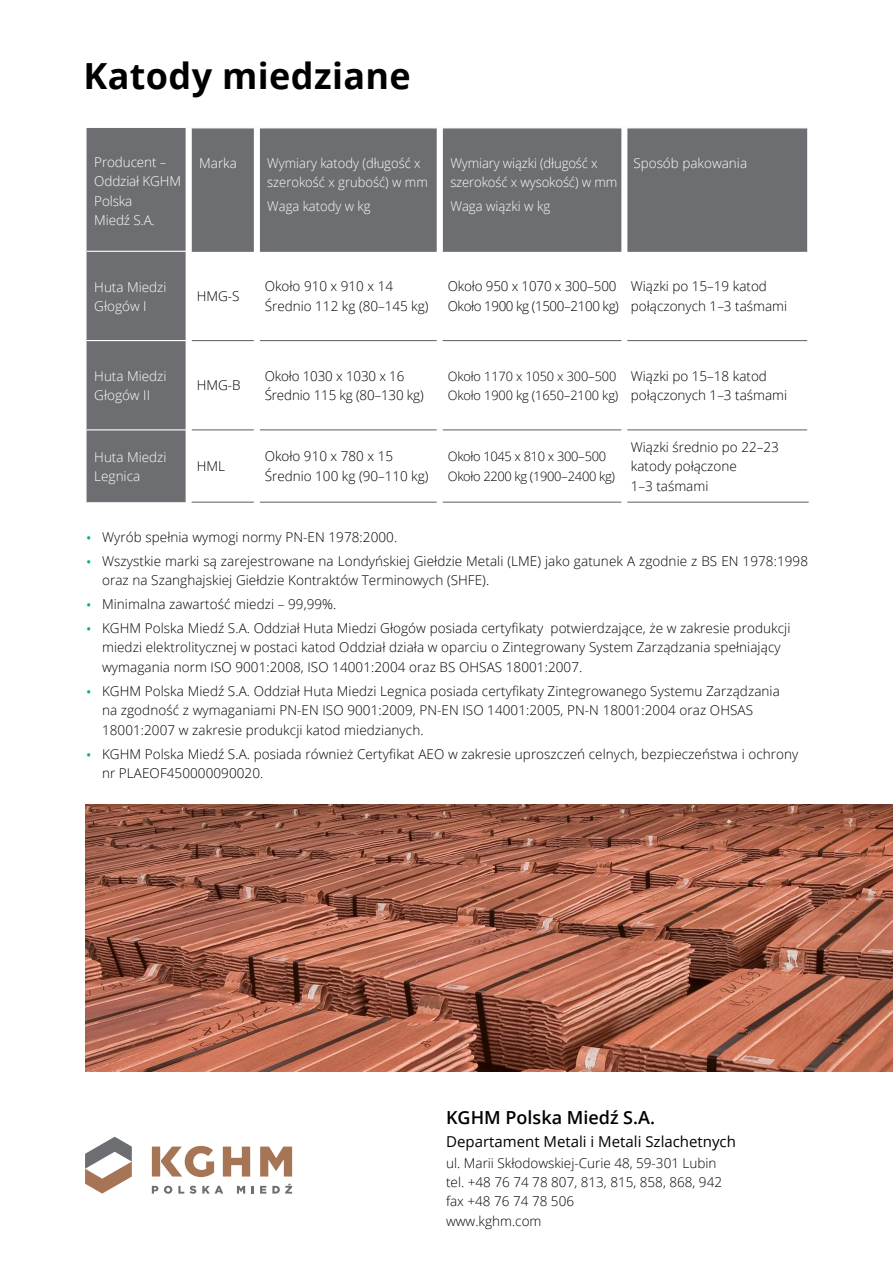
<style>
.page{position:relative;width:893px;height:1263px;background:#fff}
.page>*{position:absolute;margin:0;border:0;box-sizing:border-box;transform-origin:0 0}
.t1{font:700 36px "Open Sans";letter-spacing:.01em;color:#000}
.t2{font:600 18px "Open Sans";color:#000}
.t3{font:15px "Open Sans";color:#000}
.t4{font:300 13.5px/19.5px "Open Sans";letter-spacing:.005em;color:#000}
.t5{font:300 13.5px/19.2px "Open Sans";color:#fff}
.t6{font:300 13.5px/19.2px "Open Sans";color:#fff;scale:.96 1}
.t7{font:300 13.5px/19.5px "Open Sans";letter-spacing:-.03em;color:#000}
.t8{font:300 12.9px/19.5px "Open Sans";letter-spacing:-.01em;color:#000}
.s1{font-size:13.5px}
.s2{font-size:19.5px;color:#00ae8e}
</style>
<div class="page">
<img style="left:85px;top:805px;width:808px;height:267px">
<div style="left:87px;top:128px;width:99px;height:374px;background:#6d6e71"></div>
<div style="left:192px;top:129px;width:615px;height:122px;background:#6d6e71"></div>
<svg style="left:192px;top:341px;width:615px;height:161px"></svg>
<hr style="left:87px;top:251px;width:103px;height:1px;background:#fff">
<hr style="left:87px;top:340px;width:103px;height:1px;background:#fff">
<hr style="left:87px;top:429px;width:103px;height:1px;background:#fff">
<hr style="left:191px;top:251px;width:68px;height:1px;background:#6d6e71">
<hr style="left:259px;top:251px;width:183px;height:1px;background:#6d6e71">
<hr style="left:442px;top:251px;width:183px;height:1px;background:#6d6e71">
<hr style="left:625px;top:251px;width:182px;height:1px;background:#6d6e71">
<hr style="left:191px;top:340px;width:68px;height:1px;background:#6d6e71">
<hr style="left:259px;top:340px;width:183px;height:1px;background:#6d6e71">
<hr style="left:442px;top:340px;width:183px;height:1px;background:#6d6e71">
<hr style="left:625px;top:340px;width:182px;height:1px;background:#6d6e71">
<hr style="left:191px;top:429px;width:68px;height:1px;background:#6d6e71">
<hr style="left:259px;top:429px;width:183px;height:1px;background:#6d6e71">
<hr style="left:442px;top:429px;width:183px;height:1px;background:#6d6e71">
<hr style="left:625px;top:429px;width:182px;height:1px;background:#6d6e71">
<hr style="left:190px;top:502px;width:69px;height:1px;background:#6d6e71">
<hr style="left:259px;top:502px;width:183px;height:1px;background:#6d6e71">
<hr style="left:442px;top:502px;width:183px;height:1px;background:#6d6e71">
<hr style="left:625px;top:502px;width:184px;height:1px;background:#6d6e71">
<div style="left:186px;top:128px;width:6px;height:379px;background:#fff"></div>
<div style="left:254px;top:128px;width:6px;height:384px;background:#fff"></div>
<div style="left:437px;top:128px;width:6px;height:398px;background:#fff"></div>
<div style="left:621px;top:128px;width:6px;height:398px;background:#fff"></div>
<svg style="left:85px;top:1137px;width:207px;height:57px"></svg>
<h1 class="t1" style="left:84px;top:50px;width:329px">Katody miedziane</h1>
<p class="t5" style="left:94px;top:152px;width:88px">Producent –<br>Oddział KGHM<br>Polska<br>Miedź S.A.</p>
<p class="t5" style="left:199px;top:153px;width:39px">Marka</p>
<p class="t6" style="left:267px;top:153px;width:169px">Wymiary katody (długość x szerokość x grubość) w mm</p>
<p class="t6" style="left:267px;top:196px;width:109px">Waga katody w kg</p>
<p class="t5" style="left:450px;top:153px;width:169px">Wymiary wiązki (długość x szerokość x wysokość) w mm</p>
<p class="t5" style="left:450px;top:196px;width:101px">Waga wiązki w kg</p>
<p class="t5" style="left:633px;top:153px;width:115px">Sposób pakowania</p>
<p class="t5" style="left:94px;top:277px;width:74px">Huta Miedzi<br>Głogów I</p>
<p class="t4" style="left:197px;top:286px;width:44px">HMG-S</p>
<p class="t4" style="left:265px;top:276px;width:165px">Około 910 x 910 x 14<br>Średnio 112 kg (80–145 kg)</p>
<p class="t7" style="left:448px;top:276px;width:173px">Około 950 x 1070 x 300–500<br>Około 1900 kg (1500–2100 kg)</p>
<p class="t4" style="left:631px;top:276px;width:158px">Wiązki po 15–19 katod połączonych 1–3 taśmami</p>
<p class="t5" style="left:94px;top:366px;width:74px">Huta Miedzi<br>Głogów II</p>
<p class="t4" style="left:197px;top:375px;width:45px">HMG-B</p>
<p class="t4" style="left:265px;top:366px;width:161px">Około 1030 x 1030 x 16<br>Średnio 115 kg (80–130 kg)</p>
<p class="t8" style="left:448px;top:366px;width:172px">Około 1170 x 1050 x 300<span class="s1">–</span>500<br>Około 1900 kg (1650<span class="s1">–</span>2100 kg)</p>
<p class="t4" style="left:631px;top:366px;width:158px">Wiązki po 15–18 katod połączonych 1–3 taśmami</p>
<p class="t5" style="left:94px;top:447px;width:74px">Huta Miedzi<br>Legnica</p>
<p class="t4" style="left:197px;top:456px;width:30px">HML</p>
<p class="t4" style="left:265px;top:446px;width:165px">Około 910 x 780 x 15<br>Średnio 100 kg (90–110 kg)</p>
<p class="t8" style="left:448px;top:447px;width:169px">Około 1045 x 810 x 300<span class="s1">–</span>500<br>Około 2200 kg (1900<span class="s1">–</span>2400 kg)</p>
<p class="t4" style="left:631px;top:437px;width:149px">Wiązki średnio po 22–23 katody połączone<br>1–3 taśmami</p>
<p class="t4" style="left:85px;top:527px;width:314px"><span class="s2">•</span> Wyrób spełnia wymogi normy PN-EN 1978:2000.</p>
<p class="t4" style="left:102px;top:551px;width:707px;text-indent:-17px"><span class="s2">•</span> Wszystkie marki są zarejestrowane na Londyńskiej Giełdzie Metali (LME) jako gatunek A zgodnie z BS EN 1978:1998 oraz na Szanghajskiej Giełdzie Kontraktów Terminowych (SHFE).</p>
<p class="t4" style="left:85px;top:594px;width:253px"><span class="s2">•</span> Minimalna zawartość miedzi – 99,99%.</p>
<p class="t4" style="left:102px;top:618px;width:690px;text-indent:-17px"><span class="s2">•</span> KGHM Polska Miedź S.A. Oddział Huta Miedzi Głogów posiada certyfikaty potwierdzające, że w zakresie produkcji miedzi elektrolitycznej w postaci katod Oddział działa w oparciu o Zintegrowany System Zarządzania spełniający wymagania norm ISO 9001:2008, ISO 14001:2004 oraz BS OHSAS 18001:2007.</p>
<p class="t4" style="left:102px;top:681px;width:679px;text-indent:-17px"><span class="s2">•</span> KGHM Polska Miedź S.A. Oddział Huta Miedzi Legnica posiada certyfikaty Zintegrowanego Systemu Zarządzania na zgodność z wymaganiami PN-EN ISO 9001:2009, PN-EN ISO 14001:2005, PN-N 18001:2004 oraz OHSAS<br>18001:2007 w zakresie produkcji katod miedzianych.</p>
<p class="t4" style="left:102px;top:743px;width:698px;text-indent:-17px"><span class="s2">•</span> KGHM Polska Miedź S.A. posiada również Certyfikat AEO w zakresie uproszczeń celnych, bezpieczeństwa i ochrony nr PLAEOF450000090020.</p>
<h2 class="t2" style="left:446px;top:1104px;width:210px">KGHM Polska Miedź S.A.</h2>
<p class="t3" style="left:446px;top:1131px;width:291px">Departament Metali i Metali Szlachetnych</p>
<p class="t4" style="left:446px;top:1153px;width:277px">ul. Marii Skłodowskiej-Curie 48, 59-301 Lubin tel. +48 76 74 78 807, 813, 815, 858, 868, 942 fax +48 76 74 78 506<br>www.kghm.com</p>
</div>
